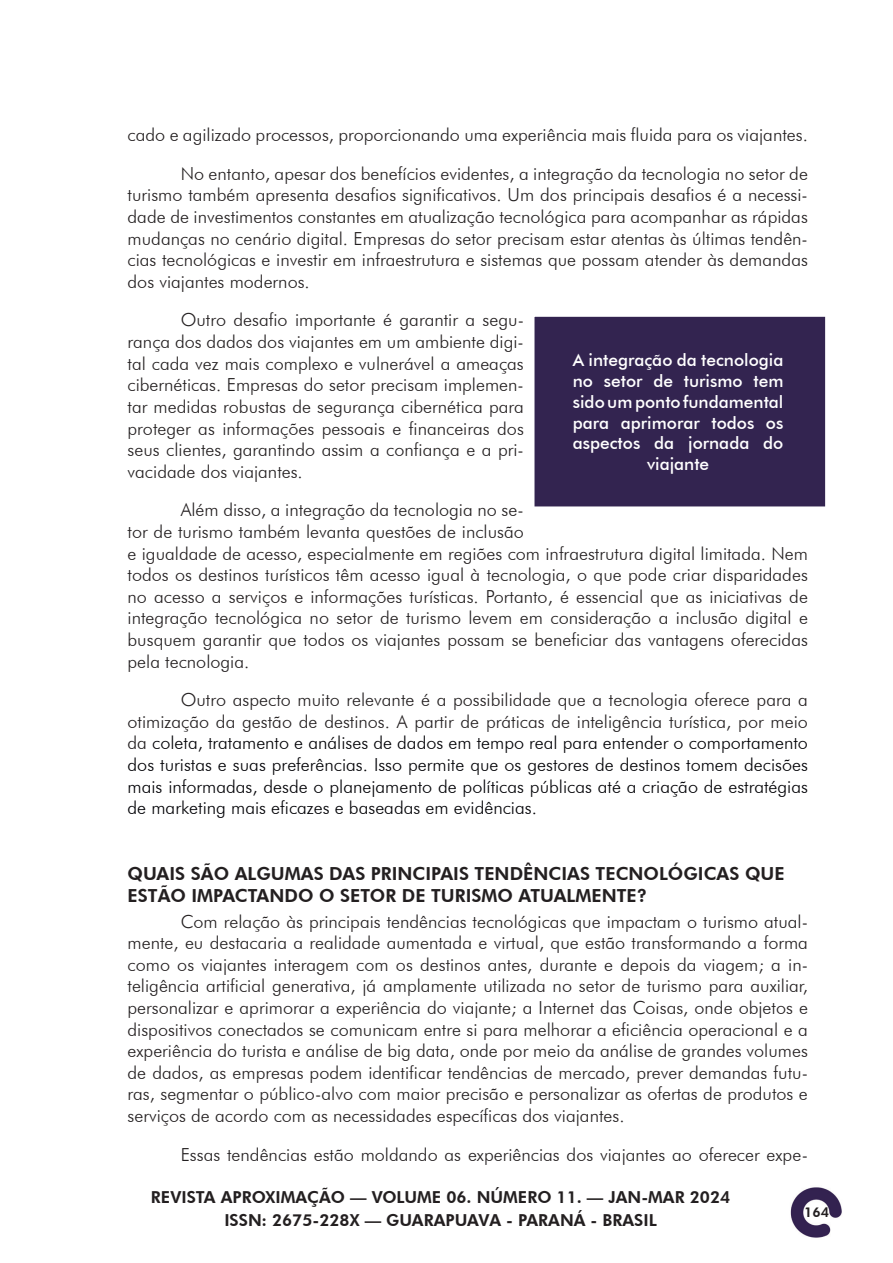
<style>
.page{position:relative;width:893px;height:1263px;background:#fff}
.page>*{position:absolute;margin:0;border:0;box-sizing:border-box;transform-origin:0 0}
.t1{font:300 18px/21.6px "Futura BT";color:#231f20;text-align:justify}
.t2{font:300 18px/21.6px "Futura BT";color:#020206;text-align:justify}
.t3{font:800 18px/21.6px "Futura BT";color:#231f20}
.t4{font:500 17.25px/20.7px "Futura BT";color:#fff;text-align:center}
.t5{font:800 16.5px/23.2px "Futura BT";color:#231f20;text-align:center}
.t6{font:800 13.5px "Futura BT";color:#231f20}
.s1{color:#231f20}
</style>
<div class="page">
<img style="left:790px;top:1187px;width:52px;height:51px">
<div style="left:534px;top:316px;width:292px;height:191px;background:#332450"></div>
<p class="t1" style="left:128px;top:115px;width:682px;line-height:38.5px;text-align:right">cado e agilizado processos, proporcionando uma experiência mais fluida para os viajantes.<br>No entanto, apesar dos benefícios evidentes, a integração da tecnologia no setor de</p>
<p class="t1" style="left:128px;top:184px;width:682px">turismo também apresenta desafios significativos. Um dos principais desafios é a necessi&shy;dade de investimentos constantes em atualização tecnológica para acompanhar as rápidas mudanças no cenário digital. Empresas do setor precisam estar atentas às últimas tendên&shy;cias tecnológicas e investir em infraestrutura e sistemas que possam atender às demandas dos viajantes modernos.</p>
<p class="t1" style="left:128px;top:309px;width:398px;text-indent:53px">Outro desafio importante é garantir a segu&shy;rança dos dados dos viajantes em um ambiente digi&shy;tal cada vez mais complexo e vulnerável a ameaças cibernéticas. Empresas do setor precisam implemen&shy;tar medidas robustas de segurança cibernética para proteger as informações pessoais e financeiras dos seus clientes, garantindo assim a confiança e a pri&shy;vacidade dos viajantes.</p>
<p class="t1" style="left:128px;top:499px;width:682px;text-align:left;text-indent:53px">Além disso, a integração da tecnologia no se-<br>tor de turismo também levanta questões de inclusão<br>e igualdade de acesso, especialmente em regiões com infraestrutura digital limitada. Nem todos os destinos turísticos têm acesso igual à tecnologia, o que pode criar disparidades no acesso a serviços e informações turísticas. Portanto, é essencial que as iniciativas de integração tecnológica no setor de turismo levem em consideração a inclusão digital e busquem garantir que todos os viajantes possam se beneficiar das vantagens oferecidas pela tecnologia.</p>
<p class="t2" style="left:128px;top:689px;width:682px;text-indent:53px"><span class="s1">Outro aspecto muito relevante é a possibilidade que a tecnologia oferece para a otimização da gestão de destinos. A partir de práticas de inteligência turística, por meio da</span> coleta, tratamento e análises de dados em tempo real para entender o comportamento dos turistas e suas preferências. Isso permite que os gestores de destinos tomem decisões mais informadas, desde o planejamento de políticas públicas até a criação de estratégias de marketing mais eficazes e baseadas em evidências.</p>
<p class="t4" style="left:573px;top:350px;width:212px">A integração da tecnologia no setor de turismo tem sido um ponto fundamental para aprimorar todos os aspectos da jornada do viajante</p>
<p class="t3" style="left:128px;top:863px;width:659px">QUAIS SÃO ALGUMAS DAS PRINCIPAIS TENDÊNCIAS TECNOLÓGICAS QUE<br>ESTÃO IMPACTANDO O SETOR DE TURISMO ATUALMENTE?</p>
<p class="t1" style="left:128px;top:910px;width:682px;text-indent:53px">Com relação às principais tendências tecnológicas que impactam o turismo atual&shy;mente, eu destacaria a realidade aumentada e virtual, que estão transformando a forma como os viajantes interagem com os destinos antes, durante e depois da viagem; a in&shy;teligência artificial generativa, já amplamente utilizada no setor de turismo para auxiliar, personalizar e aprimorar a experiência do viajante; a Internet das Coisas, onde objetos e dispositivos conectados se comunicam entre si para melhorar a eficiência operacional e a experiência do turista e análise de big data, onde por meio da análise de grandes volumes de dados, as empresas podem identificar tendências de mercado, prever demandas futu&shy;ras, segmentar o público-alvo com maior precisão e personalizar as ofertas de produtos e serviços de acordo com as necessidades específicas dos viajantes.</p>
<p class="t1" style="left:181px;top:1143px;width:629px">Essas tendências estão moldando as experiências dos viajantes ao oferecer expe-</p>
<p class="t5" style="left:151px;top:1185px;width:581px">REVISTA APROXIMAÇÃO — VOLUME 06. NÚMERO 11. — JAN-MAR 2024<br>ISSN: 2675-228X — GUARAPUAVA - PARANÁ - BRASIL</p>
<p class="t6" style="left:804px;top:1204px;width:26px">164</p>
</div>
